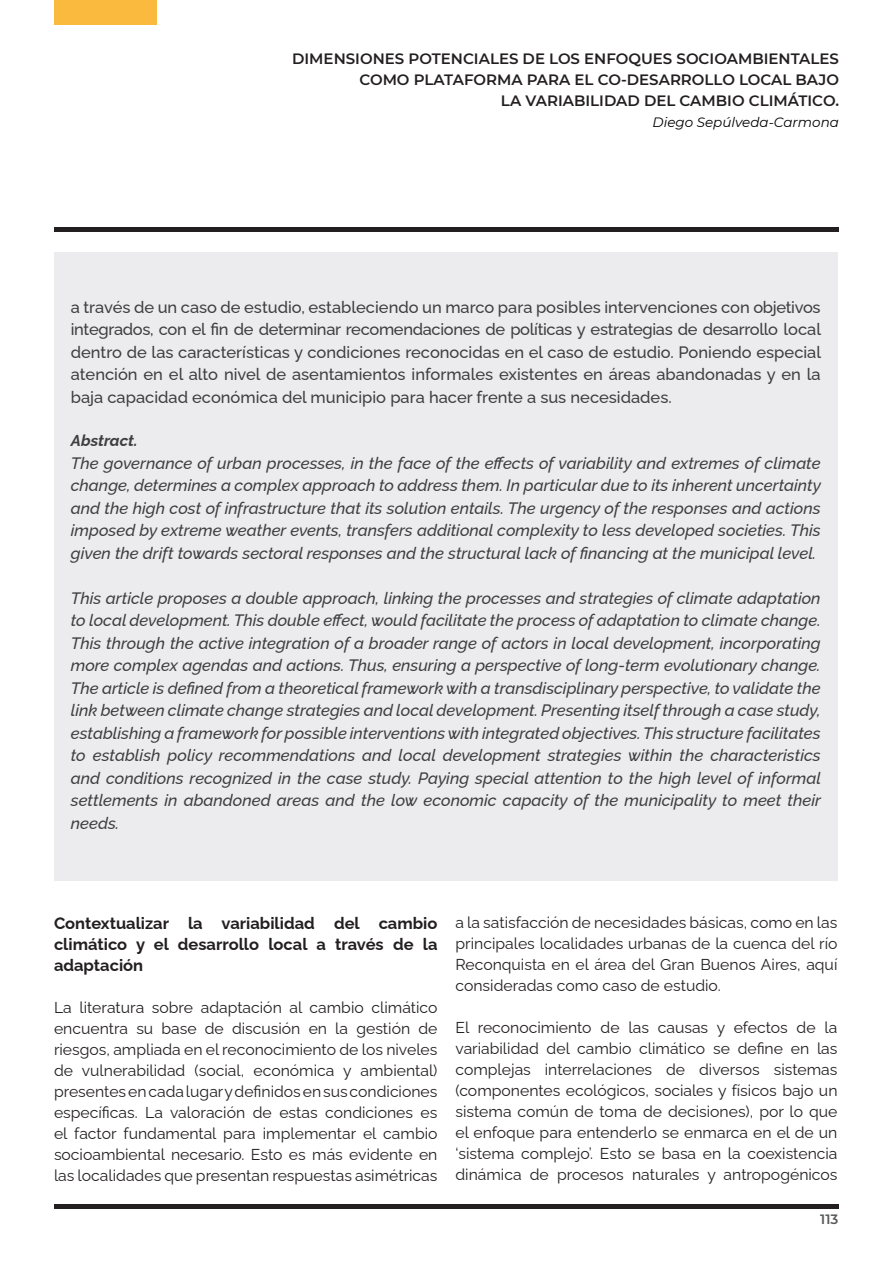
<style>
.page{position:relative;width:893px;height:1263px;background:#fff}
.page>*{position:absolute;margin:0;border:0;box-sizing:border-box;transform-origin:0 0}
.t1{font:italic 500 16.5px/22.5px "Raleway";color:#3e3e3f;text-align:justify}
.t2{font:500 16.5px/22.5px "Raleway";color:#3e3e3f;text-align:justify}
.t3{font:700 16.5px/21px "Raleway";color:#231f20;text-align:justify}
.t4{font:15.75px/21px "Raleway";color:#231f20;text-align:justify}
.t5{font:italic 700 15.75px "Raleway";color:#3e3e3f}
.t6{font:600 15px/21px "Montserrat";color:#231f20;text-align:right}
.t7{font:italic 13.5px "Montserrat";color:#000001}
.t8{font:600 13.5px "Montserrat";color:#57585a}
</style>
<div class="page">
<div style="left:54px;top:0;width:103px;height:24px;background:#faba3e"></div>
<hr style="left:54px;top:1205px;width:785px;height:4px;background:#231f20">
<hr style="left:54px;top:227px;width:785px;height:4px;background:#231f20">
<div style="left:54px;top:253px;width:783px;height:628px;background:#ececee"></div>
<p class="t6" style="left:292px;top:48px;width:548px">DIMENSIONES POTENCIALES DE LOS ENFOQUES SOCIOAMBIENTALES<br>COMO PLATAFORMA PARA EL CO-DESARROLLO LOCAL BAJO<br>LA VARIABILIDAD DEL CAMBIO CLIMÁTICO.</p>
<p class="t7" style="left:653px;top:113px;width:188px">Diego Sepúlveda-Carmona</p>
<p class="t2" style="left:71px;top:294px;width:752px">a través de un caso de estudio, estableciendo un marco para posibles intervenciones con objetivos integrados, con el fin de determinar recomendaciones de políticas y estrategias de desarrollo local dentro de las características y condiciones reconocidas en el caso de estudio. Poniendo especial atención en el alto nivel de asentamientos informales existentes en áreas abandonadas y en la baja capacidad económica del municipio para hacer frente a sus necesidades.</p>
<p class="t5" style="left:71px;top:428px;width:68px">Abstract.</p>
<p class="t1" style="left:71px;top:450px;width:752px">The governance of urban processes, in the face of the effects of variability and extremes of climate change, determines a complex approach to address them. In particular due to its inherent uncertainty and the high cost of infrastructure that its solution entails. The urgency of the responses and actions imposed by extreme weather events, transfers additional complexity to less developed societies. This given the drift towards sectoral responses and the structural lack of financing at the municipal level.</p>
<p class="t1" style="left:71px;top:585px;width:752px">This article proposes a double approach, linking the processes and strategies of climate adaptation to local development. This double effect, would facilitate the process of adaptation to climate change.<br>This through the active integration of a broader range of actors in local development, incorporating more complex agendas and actions. Thus, ensuring a perspective of long-term evolutionary change.<br>The article is defined from a theoretical framework with a transdisciplinary perspective, to validate the link between climate change strategies and local development. Presenting itself through a case study, establishing a framework for possible interventions with integrated objectives. This structure facilitates to establish policy recommendations and local development strategies within the characteristics and conditions recognized in the case study. Paying special attention to the high level of informal settlements in abandoned areas and the low economic capacity of the municipality to meet their needs.</p>
<p class="t3" style="left:54px;top:910px;width:385px">Contextualizar la variabilidad del cambio climático y el desarrollo local a través de la adaptación</p>
<p class="t4" style="left:54px;top:995px;width:385px">La literatura sobre adaptación al cambio climático encuentra su base de discusión en la gestión de riesgos, ampliada en el reconocimiento de los niveles de vulnerabilidad (social, económica y ambiental) presentes en cada lugar y definidos en sus condiciones específicas. La valoración de estas condiciones es el factor fundamental para implementar el cambio socioambiental necesario. Esto es más evidente en las localidades que presentan respuestas asimétricas</p>
<p class="t4" style="left:455px;top:910px;width:383px">a la satisfacción de necesidades básicas, como en las principales localidades urbanas de la cuenca del río Reconquista en el área del Gran Buenos Aires, aquí consideradas como caso de estudio.</p>
<p class="t4" style="left:455px;top:1015px;width:384px">El reconocimiento de las causas y efectos de la variabilidad del cambio climático se define en las complejas interrelaciones de diversos sistemas (componentes ecológicos, sociales y físicos bajo un sistema común de toma de decisiones), por lo que el enfoque para entenderlo se enmarca en el de un ‘sistema complejo’. Esto se basa en la coexistencia dinámica de procesos naturales y antropogénicos</p>
<p class="t8" style="left:820px;top:1210px;width:20px">113</p>
</div>
